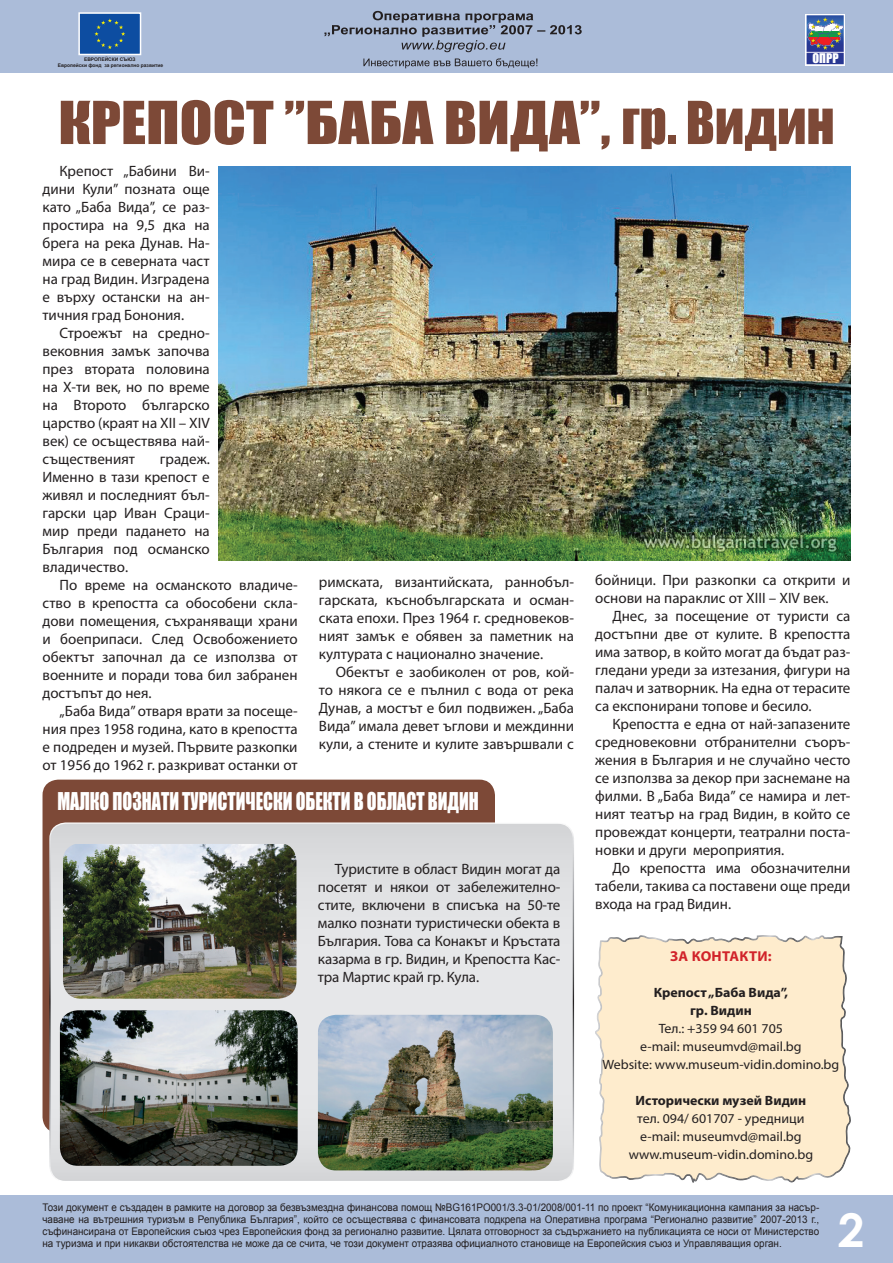
<style>
.page{position:relative;width:893px;height:1263px;background:#fff}
.page>*{position:absolute;margin:0;border:0;box-sizing:border-box;transform-origin:0 0}
.t1{font:54.75px "Impact";color:#7d4937;scale:1.1 1}
.t2{font:700 46.5px "Century Gothic";color:#fff}
.t3{font:22.5px "Impact";color:#fff;scale:.8 1}
.t4{font:15px/18px "Myriad Pro";color:#231f20;text-align:justify}
.t5{font:700 14.4px "Myriad Pro";color:#d1232a}
.t6{font:13.5px/18px "Myriad Pro";color:#231f20;text-align:center}
.t7{font:700 13.5px/18px "Myriad Pro";color:#231f20;text-align:center}
.t8{font:12.45px "Impact";color:#fff}
.t9{font:10.5px/12px "Arial";color:#231f20;text-align:justify;scale:.94 1}
.t10{font:700 4.95px/5.8px "Arial";color:#231f20;text-align:center}
</style>
<div class="page">
<div style="left:0;top:0;width:893px;height:73px;background:#abbcd9"></div>
<div style="left:805px;top:14px;width:40px;height:52px;background:linear-gradient(to right,#ced2e6,#d2d5e8)"></div>
<img style="left:807px;top:15px;width:37px;height:49px">
<svg style="left:807px;top:17px;width:37px;height:33px"></svg>
<div style="left:0;top:1196px;width:893px;height:67px;background:#abbcd9"></div>
<div style="left:43px;top:780px;width:452px;height:353px;background:#7d4937;border-radius:16px"></div>
<svg style="left:51px;top:824px;width:521px;height:356px;background:#dfe0e2"></svg>
<svg style="left:596px;top:936px;width:255px;height:247px;background:#fcecd0"></svg>
<img style="left:218px;top:166px;width:632px;height:394px">
<svg style="left:78px;top:11px;width:504px;height:58px"></svg>
<img style="left:63px;top:844px;width:233px;height:155px">
<img style="left:60px;top:1010px;width:238px;height:156px">
<img style="left:318px;top:1015px;width:235px;height:155px">
<p class="t10" style="left:58px;top:57px;width:107px">ЕВРОПЕЙСКИ СЪЮЗ<br>Европейски фонд за регионално развитие</p>
<p class="t8" style="left:812px;top:49px;width:28px">ОПРР</p>
<h1 class="t1" style="left:58px;top:80px;width:285px">Крепост ”Баба</h1>
<h1 class="t1" style="left:444px;top:80px;width:357px">Вида”, гр. Видин</h1>
<p class="t4" style="left:43px;top:162px;width:169px;text-indent:17px">Крепост „Бабини Ви&shy;дини Кули” позната още като „Баба Вида”, се раз&shy;простира на 9,5 дка на брега на река Дунав. На&shy;мира се в северната част на град Видин. Изградена е върху остански на ан&shy;тичния град Бонония.</p>
<p class="t4" style="left:43px;top:324px;width:169px;text-indent:17px">Строежът на средно&shy;вековния замък започва през втората половина на Х-ти век, но по време на Второто българско царство (краят на ХІІ – ХІV век) се осъществява най&shy;същественият</p>
<p class="t4" style="left:43px;top:450px;width:169px;text-indent:117px">градеж.<br>Именно в тази крепост е живял и последният бъл&shy;гарски цар Иван Сраци&shy;мир преди падането на България под османско владичество.</p>
<p class="t4" style="left:43px;top:576px;width:257px;text-indent:17px">По време на османското владиче&shy;ство в крепостта са обособени скла&shy;дови помещения, съхраняващи храни и боеприпаси. След Освобожението обектът започнал да се използва от военните и поради това бил забранен достъпът до нея.</p>
<p class="t4" style="left:43px;top:702px;width:257px;text-indent:17px">„Баба Вида” отваря врати за посеще&shy;ния през 1958 година, като в крепостта е подреден и музей. Първите разкопки от 1956 до 1962 г. разкриват останки от</p>
<p class="t4" style="left:319px;top:572px;width:257px">римската, византийската, раннобъл&shy;гарската, къснобългарската и осман&shy;ската епохи. През 1964 г. средновеков&shy;ният замък е обявен за паметник на културата с национално значение.</p>
<p class="t4" style="left:319px;top:662px;width:257px;text-indent:17px">Обектът е заобиколен от ров, кой&shy;то някога се е пълнил с вода от река Дунав, а мостът е бил подвижен. „Баба Вида” имала девет ъглови и междинни кули, а стените и кулите завършвали с</p>
<h3 class="t3" style="left:57px;top:784px;width:189px">Малко познати ТУРИСТИ</h3>
<h3 class="t3" style="left:245px;top:784px;width:293px">ЧЕСКИ ОБЕКТи В ОБЛАСТ ВИДИН</h3>
<p class="t4" style="left:318px;top:859px;width:244px;text-indent:17px">Туристите в област Видин могат да посетят и някои от забележително&shy;стите, включени в списъка на 50-те малко познати туристически обекта в България. Това са Конакът и Кръстата казарма в гр. Видин, и Крепостта Кас&shy;тра Мартис край гр. Кула.</p>
<p class="t4" style="left:595px;top:571px;width:257px">бойници. При разкопки са открити и основи на параклис от ХІІІ – ХІV век.</p>
<p class="t4" style="left:595px;top:607px;width:257px;text-indent:17px">Днес, за посещение от туристи са достъпни две от кулите. В крепостта има затвор, в който могат да бъдат раз&shy;гледани уреди за изтезания, фигури на палач и затворник. На една от терасите са експонирани топове и бесило.</p>
<p class="t4" style="left:595px;top:715px;width:257px;text-indent:17px">Крепостта е една от най-запазените средновековни отбранителни съоръ&shy;жения в България и не случайно често се използва за декор при заснемане на филми. В „Баба Вида” се намира и лет&shy;ният театър на град Видин, в който се провеждат концерти, театрални поста&shy;новки и други мероприятия.</p>
<p class="t4" style="left:595px;top:859px;width:257px;text-indent:17px">До крепостта има обозначителни табели, такива са поставени още преди входа на град Видин.</p>
<p class="t5" style="left:670px;top:947px;width:103px">За контакти:</p>
<p class="t7" style="left:654px;top:983px;width:136px">Крепост „Баба Вида”, гр. Видин</p>
<p class="t6" style="left:602px;top:1019px;width:238px">Тел.: +359 94 601 705<br>e-mail: museumvd@mail.bg<br>Website: www.museum-vidin.domino.bg</p>
<p class="t7" style="left:636px;top:1091px;width:172px">Исторически музей Видин</p>
<p class="t6" style="left:629px;top:1109px;width:186px">тел. 094/ 601707 - уредници e-mail: museumvd@mail.bg www.museum-vidin.domino.bg</p>
<p class="t9" style="left:43px;top:1202px;width:828px">Този документ е създаден в рамките на договор за безвъзмездна финансова помощ №BG161PO001/3.3-01/2008/001-11 по проект “Комуникационна кампания за насър&shy;чаване на вътрешния туризъм в Република България”, който се осъществява с финансовата подкрепа на Оперативна програма “Регионално развитие” 2007-2013 г., съфинансирана от Европейския съюз чрез Европейския фонд за регионално развитие. Цялата отговорност за съдържанието на публикацията се носи от Министерство на туризма и при никакви обстоятелства не може да се счита, че този документ отразява официалното становище на Европейския съюз и Управляващия орган.</p>
<h2 class="t2" style="left:838px;top:1195px;width:28px">2</h2>
</div>
